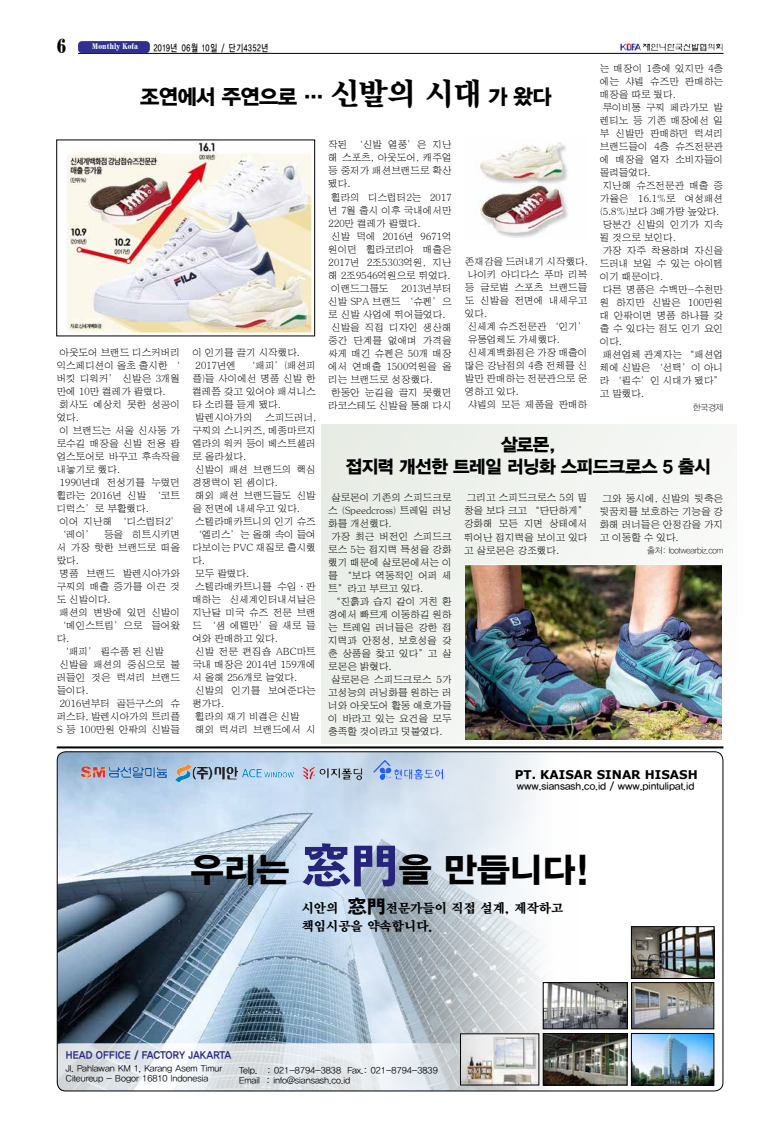
<style>
.page{position:relative;width:766px;height:1134px;background:#fff}
.page>*{position:absolute;margin:0;border:0;box-sizing:border-box;transform-origin:0 0}
.t1{font:34px "YDIYGO360";color:#000;scale:1.05 1}
.t2{font:21px "YDIYGO360";letter-spacing:-.03em;color:#000}
.t3{font:700 condensed 20px "Century 725 BT";color:#000}
.t4{font:18px/22px "YDIYGO360";letter-spacing:-.03em;color:#000;text-align:center}
.t5{font:13px/18px "YDIY Mj O360";color:#000}
.t6{font:700 12px "Verdana";color:#000}
.t7{font:10px "YDIYGO330";color:#000}
.t8{font:10px "YDIYGO350";color:#2a2a86;scale:.94 1}
.t9{font:10px "YDIYGO130 KSCPC EUC H";color:#000;scale:.74 1}
.t10{font:9.8px/13px "HY Sin Mun Myeong Jo";letter-spacing:-.03em;color:#000}
.t11{font:9px/10px "YDIYGO320";color:#000}
.t12{font:8.6px "YDIYGO310";letter-spacing:-.03em;color:#000}
.t13{font:700 condensed 8px "Century 725 BT";letter-spacing:.02em;color:#fff}
.s1{font-family:"YDIY Mj O360";font-size:31px}
.s2{font-size:48px;color:#26247b}
.s3{font-family:"YDIYGO360";font-size:19px}
</style>
<div class="page">
<div style="left:322px;top:424px;width:414px;height:320px;background:#eff3ee"></div>
<hr style="left:57px;top:746px;width:666px;height:2px;background:#000">
<img style="left:57px;top:752px;width:520px;height:337px">
<img style="left:545px;top:984px;width:80px;height:43px">
<div style="left:543px;top:982px;width:84px;height:47px;border:1px solid #000"></div>
<img style="left:633px;top:984px;width:78px;height:43px">
<div style="left:631px;top:982px;width:82px;height:47px;border:1px solid #000"></div>
<img style="left:545px;top:1035px;width:80px;height:48px">
<div style="left:543px;top:1033px;width:84px;height:52px;border:1px solid #000"></div>
<svg style="left:57px;top:1043px;width:442px;height:48px"></svg>
<img style="left:462px;top:1036px;width:75px;height:47px">
<img style="left:633px;top:928px;width:79px;height:49px">
<div style="left:631px;top:926px;width:83px;height:53px;border:1px solid #000"></div>
<img style="left:633px;top:1035px;width:78px;height:48px">
<div style="left:631px;top:1033px;width:82px;height:52px;border:1px solid #000"></div>
<img style="left:77px;top:763px;width:92px;height:19px">
<img style="left:373px;top:760px;width:69px;height:19px">
<img style="left:175px;top:755px;width:118px;height:37px">
<img style="left:295px;top:762px;width:74px;height:22px">
<hr style="left:78px;top:53px;width:645px;height:1px;background:#000">
<div style="left:78px;top:41px;width:72px;height:12px;background:#2e3092;border-radius:4px"></div>
<img style="left:619px;top:43px;width:104px;height:10px">
<img style="left:465px;top:564px;width:255px;height:176px">
<img style="left:480px;top:142px;width:88px;height:96px">
<img style="left:67px;top:142px;width:246px;height:192px">
<h3 class="t3" style="left:57px;top:34px;width:11px">6</h3>
<p class="t13" style="left:92px;top:42px;width:47px">Monthly Kofa</p>
<p class="t9" style="left:153px;top:42px;width:157px">2019년 06월 10일 / 단기4352년</p>
<p class="t10" style="left:599px;top:62px;width:125px">는 매장이 1층에 있지만 4층 에는 샤넬 슈즈만 판매하는 매장을 따로 뒀다.<br>루이비통 구찌 페라가모 발 렌티노 등 기존 매장에선 일 부 신발만 판매하던 럭셔리 브랜드들이 4층 슈즈전문관 에 매장을 열자 소비자들이 몰려들었다.<br>지난해 슈즈전문관 매출 증 가율은 16.1%로 여성패션 (5.8%)보다 3배가량 높았다. 당분간 신발의 인기가 지속 될 것으로 보인다.<br>가장 자주 착용하며 자신을 드러내 보일 수 있는 아이템 이기 때문이다.<br>다른 명품은 수백만~수천만 원 하지만 신발은 100만원 대 안팎이면 명품 하나를 갖 출 수 있다는 점도 인기 요인 이다.<br>패션업체 관계자는 “패션업 체에 신발은 ‘선택’이 아니 라 ‘필수’인 시대가 됐다” 고 말했다.</p>
<p class="t12" style="left:692px;top:403px;width:32px">한국경제</p>
<h2 class="t2" style="left:140px;top:84px;width:413px">조연에서 주연으로 … <span class="s1">신발의 시대</span> 가 왔다</h2>
<p class="t10" style="left:328px;top:138px;width:125px">작된 ‘신발 열풍’은 지난 해 스포츠, 아웃도어, 캐주얼 등 중저가 패션브랜드로 확산 됐다.<br>휠라의 디스럽터2는 2017 년 7월 출시 이후 국내에서만<br>220만 켤레가 팔렸다.<br>신발 덕에 2016년 9671억 원이던 휠라코리아 매출은<br>2017년 2조5303억원, 지난 해 2조9546억원으로 뛰었다. 이랜드그룹도</p>
<p class="t10" style="left:465px;top:255px;width:124px">존재감을 드러내기 시작했다. 나이키 아디다스 푸마 리복 등 글로벌 스포츠 브랜드들 도 신발을 전면에 내세우고 있다.<br>신세계 슈즈전문관 ‘인기’ 유통업체도 가세했다. 신세계백화점은 가장 매출이 많은 강남점의 4층 전체를 신 발만 판매하는 전문관으로 운 영하고 있다.<br>샤넬의 모든 제품을 판매하</p>
<p class="t10" style="left:328px;top:282px;width:125px;text-indent:73px">2013년부터 신발 SPA 브랜드 ‘슈펜’으 로 신발 사업에 뛰어들었다. 신발을 직접 디자인 생산해 중간 단계를 없애며 가격을 싸게 매긴 슈펜은 50개 매장 에서 연매출 1500억원을 올 리는 브랜드로 성장했다. 한동안 눈길을 끌지 못했던 라코스테도 신발을 통해 다시</p>
<p class="t10" style="left:57px;top:346px;width:125px">아웃도어 브랜드 디스커버리 익스페디션이 올초 출시한 ‘ 버킷 디워커’ 신발은 3개월 만에 10만 켤레가 팔렸다. 회사도 예상치 못한 성공이 었다.<br>이 브랜드는 서울 신사동 가 로수길 매장을 신발 전용 팝 업스토어로 바꾸고 후속작을 내놓기로 했다.<br>1990년대 전성기를 누렸던 휠라는 2016년 신발 ‘코트 디럭스’로 부활했다.<br>이어 지난해 ‘디스럽터2’ ‘레이’ 등을 히트시키면 서 가장 핫한 브랜드로 떠올 랐다.<br>명품 브랜드 발렌시아가와 구찌의 매출 증가를 이끈 것 도 신발이다.<br>패션의 변방에 있던 신발이 ‘메인스트림’으로 들어왔 다.<br>‘패피’ 필수품 된 신발 신발을 패션의 중심으로 불 러들인 것은 럭셔리 브랜드 들이다.<br>2016년부터 골든구스의 슈 퍼스타, 발렌시아가의 트리플<br>S 등 100만원 안팎의 신발들</p>
<p class="t10" style="left:192px;top:346px;width:125px">이 인기를 끌기 시작했다.<br>2017년엔 ‘패피’(패션피 플)들 사이에선 명품 신발 한 켤레쯤 갖고 있어야 패셔니스 타 소리를 듣게 됐다. 발렌시아가의</p>
<p class="t10" style="left:192px;top:411px;width:125px;text-indent:73px">스피드러너, 구찌의 스니커즈, 메종마르지 엘라의 워커 등이 베스트셀러 로 올라섰다.<br>신발이 패션 브랜드의 핵심 경쟁력이 된 셈이다.<br>해외 패션 브랜드들도 신발 을 전면에 내세우고 있다. 스텔라매카트니의 인기 슈즈 ‘엘리스’는 올해 속이 들여 다보이는 PVC 재질로 출시했 다.<br>모두 팔렸다. 스텔라매카트니를 수입·판 매하는 신세계인터내셔날은 지난달 미국 슈즈 전문 브랜 드 ‘샘 에델만’을 새로 들 여와 판매하고 있다.<br>신발 전문 편집숍 ABC마트 국내 매장은 2014년 159개에 서 올해 256개로 늘었다. 신발의 인기를 보여준다는 평가다.<br>휠라의 재기 비결은 신발 해외 럭셔리 브랜드에서 시</p>
<h3 class="t4" style="left:345px;top:434px;width:367px">살로몬,<br>접지력 개선한 트레일 러닝화 스피드크로스 5 출시</h3>
<p class="t10" style="left:328px;top:491px;width:125px">살로몬이 기존의 스피드크로 스 (Speedcross) 트레일 러닝 화를 개선했다.<br>가장 최근 버전인 스피드크 로스 5는 접지력 특성을 강화 했기 때문에 살로몬에서는 이 를 “보다 역동적인 어퍼 세 트”라고 부르고 있다. “진흙과 습지 같이 거친 환 경에서 빠르게 이동하길 원하 는 트레일 러너들은 강한 접 지력과 안정성, 보호성을 갖 춘 상품을 찾고 있다”고 살 로몬은 밝혔다.<br>살로몬은 스피드크로스 5가 고성능의 러닝화를 원하는 러 너와 아웃도어 활동 애호가들 이 바라고 있는 요건을 모두 충족할 것이라고 덧붙였다.</p>
<p class="t10" style="left:464px;top:491px;width:125px;text-align:justify">그리고 스피드크로스 5의 밑 창을 보다 크고 “단단하게” 강화해 모든 지면 상태에서 뛰어난 접지력을 보이고 있다 고 살로몬은 강조했다.</p>
<p class="t10" style="left:599px;top:491px;width:125px;text-align:justify">그와 동시에, 신발의 뒷축은 뒷꿈치를 보호하는 기능을 강 화해 러너들은 안정감을 가지 고 이동할 수 있다.</p>
<p class="t12" style="left:647px;top:546px;width:78px">출처: footwearbiz.com</p>
<p class="t6" style="left:514px;top:767px;width:184px">PT. KAISAR SINAR HISASH</p>
<p class="t7" style="left:516px;top:780px;width:179px">www.siansash.co.id / www.pintulipat.id</p>
<h1 class="t1" style="left:191px;top:849px;width:381px">우리는 <span class="s2">窓門</span>을 만듭니다!</h1>
<h3 class="t5" style="left:301px;top:899px;width:263px">시안의 <span class="s3">窓門</span>전문가들이 직접 설계, 제작하고 책임시공을 약속합니다.</h3>
<p class="t8" style="left:66px;top:1050px;width:177px">HEAD OFFICE / FACTORY JAKARTA</p>
<p class="t11" style="left:66px;top:1064px;width:158px">Jl. Pahlawan KM 1, Karang Asem Timur<br>Citeureup - Bogor 16810 Indonesia</p>
<p class="t11" style="left:239px;top:1065px;width:200px">Telp. : 021-8794-3838 Fax.: 021-8794-3839<br>Email : info@siansash.co.id</p>
</div>
